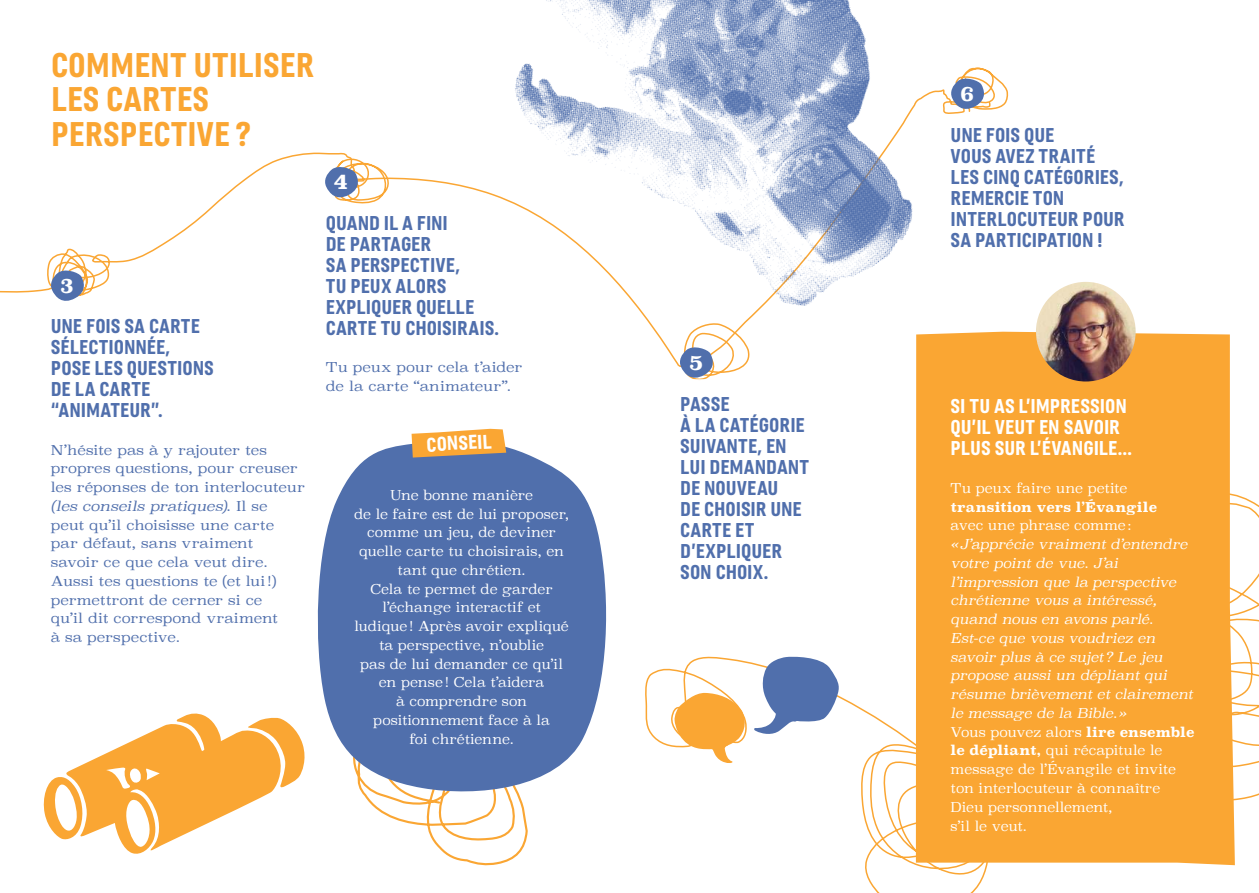
<style>
.page{position:relative;width:1259px;height:893px;background:#fff}
.page>*{position:absolute;margin:0;border:0;box-sizing:border-box;transform-origin:0 0}
.t1{font:900 36px/34.5px "Marianina Wd FY";color:#faa633}
.t2{font:900 21px/21px "Marianina Wd FY";color:#506fac}
.t3{font:900 21px/21px "Marianina Wd FY";letter-spacing:-.005em;color:#fff}
.t4{font:700 20.7px "Superclarendon";color:#fff}
.t5{font:italic 300 13.5px/18.8px "Superclarendon";letter-spacing:-.01em;color:#fff}
.t6{font:300 13.5px/18.8px "Superclarendon";letter-spacing:.005em;color:#fff;text-align:center}
.t7{font:300 13.5px/18.8px "Superclarendon";letter-spacing:.005em;color:#506fac;scale:1.07 1}
.t8{font:700 13.5px "Superclarendon";color:#fff}
.s1{font-style:italic}
.s2{font-style:normal}
.s3{font-weight:700;font-style:normal}
</style>
<div class="page">
<img style="left:304px;top:0;width:796px;height:429px">
<svg style="left:1234px;top:494px;width:25px;height:307px"></svg>
<svg style="left:365px;top:797px;width:163px;height:68px"></svg>
<svg style="left:645px;top:668px;width:343px;height:225px"></svg>
<div style="left:663px;top:379px;width:266px;height:188px;background:#fff"></div>
<svg style="left:46px;top:248px;width:64px;height:53px"></svg>
<svg style="left:678px;top:323px;width:74px;height:57px"></svg>
<svg style="left:949px;top:68px;width:60px;height:45px"></svg>
<svg style="left:323px;top:157px;width:68px;height:48px"></svg>
<svg style="left:317px;top:444px;width:290px;height:353px;background:#6b85b8"></svg>
<svg style="left:411px;top:429px;width:95px;height:29px;background:#e8a751"></svg>
<div style="left:916px;top:332px;width:318px;height:533px;background:#faa633"></div>
<svg style="left:43px;top:713px;width:262px;height:141px"></svg>
<svg style="left:674px;top:656px;width:166px;height:108px"></svg>
<img style="left:1036px;top:282px;width:99px;height:99px;border-radius:50px">
<h1 class="t1" style="left:51px;top:47px;width:264px">COMMENT UTILISER<br>LES CARTES<br>PERSPECTIVE ?</h1>
<h3 class="t4" style="left:60px;top:276px;width:15px">3</h3>
<h2 class="t2" style="left:51px;top:315px;width:164px">UNE FOIS SA CARTE<br>SÉLECTIONNÉE,<br>POSE LES QUESTIONS<br>DE LA CARTE “ANIMATEUR”.</h2>
<p class="t7" style="left:51px;top:441px;width:239px">N’hésite pas à y rajouter tes propres questions, pour creuser les réponses de ton interlocuteur <span class="s1">(les conseils pratiques)</span>. il se<br>peut qu’il choisisse une carte<br>par défaut, sans vraiment<br>savoir ce que cela veut dire.<br>Aussi tes questions te (et lui !) permettront de cerner si ce<br>qu’il dit correspond vraiment<br>à sa perspective.</p>
<h3 class="t4" style="left:333px;top:173px;width:16px">4</h3>
<h2 class="t2" style="left:326px;top:212px;width:175px">QUAND IL A FINI<br>DE PARTAGER<br>SA PERSPECTIVE,<br>TU PEUX ALORS<br>EXPLIQUER QUELLE<br>CARTE TU CHOISIRAIS.</h2>
<p class="t7" style="left:326px;top:359px;width:185px">Tu peux pour cela t’aider de la carte “animateur”.</p>
<h2 class="t3" style="left:426px;top:434px;width:67px;rotate:-3deg">CONSEIL</h2>
<p class="t6" style="left:354px;top:486px;width:217px">une bonne manière<br>de le faire est de lui proposer, comme un jeu, de deviner quelle carte tu choisirais, en tant que chrétien.<br>Cela te permet de garder l’échange interactif et<br>ludique ! Après avoir expliqué ta perspective, n’oublie<br>pas de lui demander ce qu’il en pense ! Cela t’aidera<br>à comprendre son positionnement face à la<br>foi chrétienne.</p>
<h3 class="t4" style="left:689px;top:353px;width:16px">5</h3>
<h2 class="t2" style="left:680px;top:393px;width:131px">PASSE<br>À LA CATÉGORIE<br>SUIVANTE, EN<br>LUI DEMANDANT<br>DE NOUVEAU<br>DE CHOISIR UNE<br>CARTE ET<br>D’EXPLIQUER<br>SON CHOIX.</h2>
<h3 class="t4" style="left:960px;top:85px;width:16px">6</h3>
<h2 class="t2" style="left:950px;top:125px;width:175px">UNE FOIS QUE<br>VOUS AVEZ TRAITÉ<br>LES CINQ CATÉGORIES,<br>REMERCIE TON<br>INTERLOCUTEUR POUR<br>SA PARTICIPATION !</h2>
<h2 class="t3" style="left:950px;top:396px;width:183px">SI TU AS L’IMPRESSION<br>QU’IL VEUT EN SAVOIR<br>PLUS SUR L’ÉVANGILE…</h2>
<p class="t6" style="left:950px;top:480px;width:178px">Tu peux faire une petite</p>
<p class="t8" style="left:950px;top:501px;width:208px">transition vers l’Évangile</p>
<p class="t6" style="left:950px;top:517px;width:182px">avec une phrase comme :</p>
<p class="t5" style="left:950px;top:536px;width:245px">« J’apprécie vraiment d’entendre votre point de vue. J’ai l’impression que la perspective chrétienne vous a intéressé, quand nous en avons parlé.<br>Est-ce que vous voudriez en savoir plus à ce sujet ? Le jeu propose aussi un dépliant qui résume brièvement et clairement le message de la Bible. »<br><span class="s2">Vous pouvez alors</span> <span class="s3">lire ensemble le dépliant,</span> <span class="s2">qui récapitule le message de l’Évangile et invite ton interlocuteur à connaître<br>Dieu personnellement,<br>s’il le veut.</span></p>
</div>
